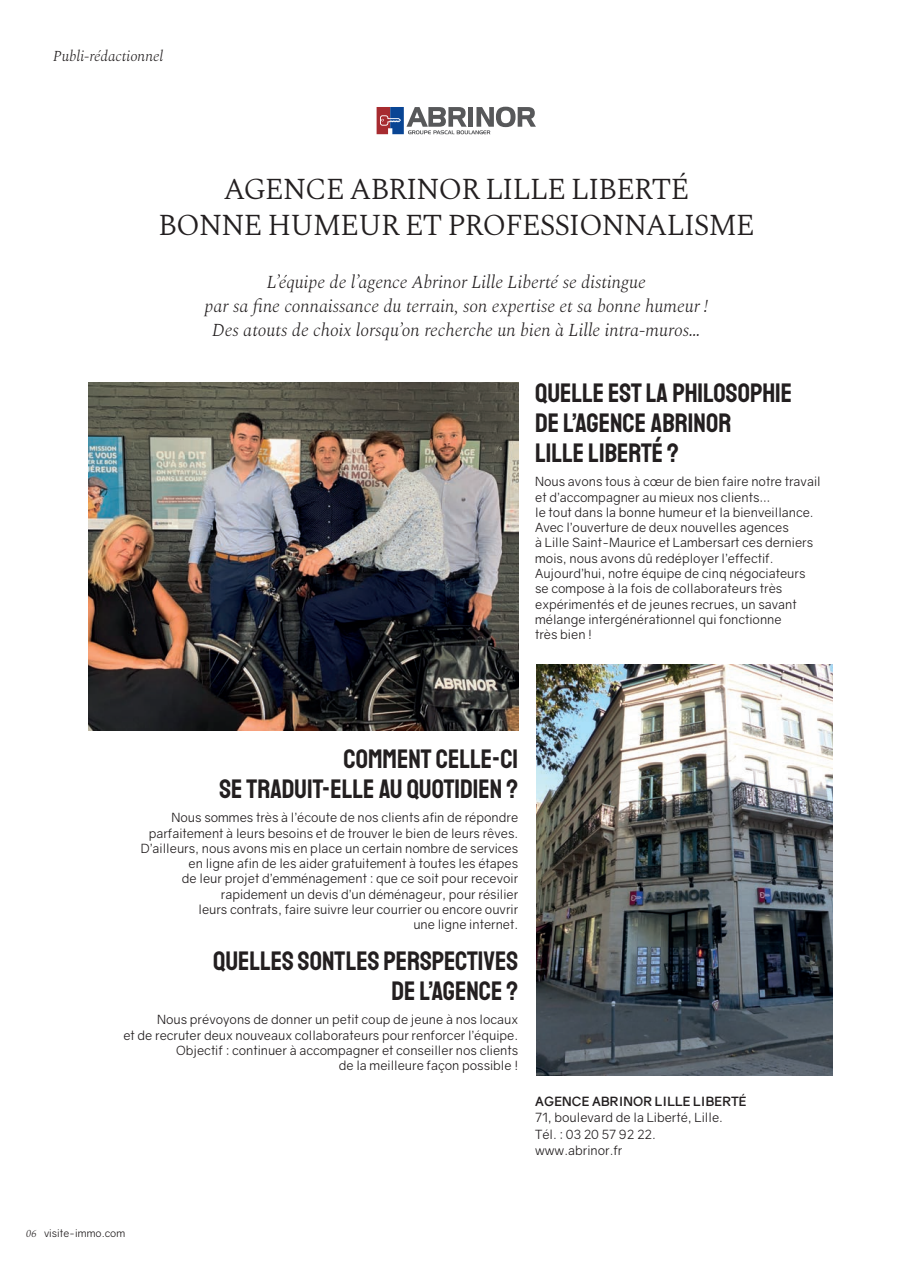
<style>
.page{position:relative;width:914px;height:1262px;background:#fff}
.page>*{position:absolute;margin:0;border:0;box-sizing:border-box;transform-origin:0 0}
.t1{font:300 30px/36px "Spectral";letter-spacing:-.04em;color:#231f20;text-align:center}
.t2{font:27px/30px "Staatliches";color:#231f20;text-align:right}
.t3{font:italic 300 18px/24px "Spectral";color:#231f20;text-align:center}
.t4{font:italic 300 15px "Spectral";letter-spacing:-.005em;color:#231f20}
.t5{font:12.75px/15.3px "Gravity";color:#231f20;text-align:right}
.t6{font:700 12.75px "Gravity";letter-spacing:.01em;color:#231f20}
.t7{font:10.5px "Gravity";color:#231f20}
.s1{font-family:"Spectral";font-weight:300;font-style:italic}
</style>
<div class="page">
<svg style="left:376px;top:106px;width:160px;height:29px"></svg>
<img style="left:536px;top:664px;width:296px;height:411px">
<img style="left:89px;top:383px;width:429px;height:348px">
<p class="t4" style="left:53px;top:45px;width:111px">Publi-rédactionnel</p>
<h1 class="t1" style="left:158px;top:169px;width:598px">AGENCE ABRINOR LILLE LIBERTÉ<br>BONNE HUMEUR ET PROFESSIONNALISME</h1>
<h3 class="t3" style="left:205px;top:269px;width:505px">L’équipe de l’agence Abrinor Lille Liberté se distingue<br>par sa fine connaissance du terrain, son expertise et sa bonne humeur !<br>Des atouts de choix lorsqu’on recherche un bien à Lille intra-muros…</h3>
<h2 class="t2" style="left:535px;top:378px;width:259px;text-align:left">QUELLE EST LA PHILOSOPHIE<br>DE L’AGENCE ABRINOR<br>LILLE LIBERTÉ ?</h2>
<p class="t5" style="left:535px;top:474px;width:287px;text-align:left">Nous avons tous à cœur de bien faire notre travail et d’accompagner au mieux nos clients…<br>le tout dans la bonne humeur et la bienveillance.<br>Avec l’ouverture de deux nouvelles agences<br>à Lille Saint-Maurice et Lambersart ces derniers mois, nous avons dû redéployer l’effectif.<br>Aujourd’hui, notre équipe de cinq négociateurs se compose à la fois de collaborateurs très expérimentés et de jeunes recrues, un savant mélange intergénérationnel qui fonctionne<br>très bien !</p>
<h2 class="t2" style="left:219px;top:744px;width:300px">COMMENT CELLE-CI<br>SE TRADUIT-ELLE AU QUOTIDIEN ?</h2>
<p class="t5" style="left:141px;top:810px;width:379px">Nous sommes très à l’écoute de nos clients afin de répondre parfaitement à leurs besoins et de trouver le bien de leurs rêves.<br>D’ailleurs, nous avons mis en place un certain nombre de services en ligne afin de les aider gratuitement à toutes les étapes<br>de leur projet d’emménagement : que ce soit pour recevoir rapidement un devis d’un déménageur, pour résilier<br>leurs contrats, faire suivre leur courrier ou encore ouvrir<br>une ligne internet.</p>
<h2 class="t2" style="left:213px;top:946px;width:306px">QUELLES SONTLES PERSPECTIVES<br>DE L’AGENCE ?</h2>
<p class="t5" style="left:123px;top:1012px;width:396px">Nous prévoyons de donner un petit coup de jeune à nos locaux<br>et de recruter deux nouveaux collaborateurs pour renforcer l’équipe.<br>Objectif : continuer à accompagner et conseiller nos clients<br>de la meilleure façon possible !</p>
<p class="t6" style="left:535px;top:1093px;width:213px">AGENCE ABRINOR LILLE LIBERTÉ</p>
<p class="t5" style="left:535px;top:1109px;width:189px;line-height:16.5px;text-align:left">71, boulevard de la Liberté, Lille.<br>Tél. : 03 20 57 92 22. www.abrinor.fr</p>
<p class="t7" style="left:26px;top:1226px;width:101px"><span class="s1">06</span> visite-immo.com</p>
</div>
